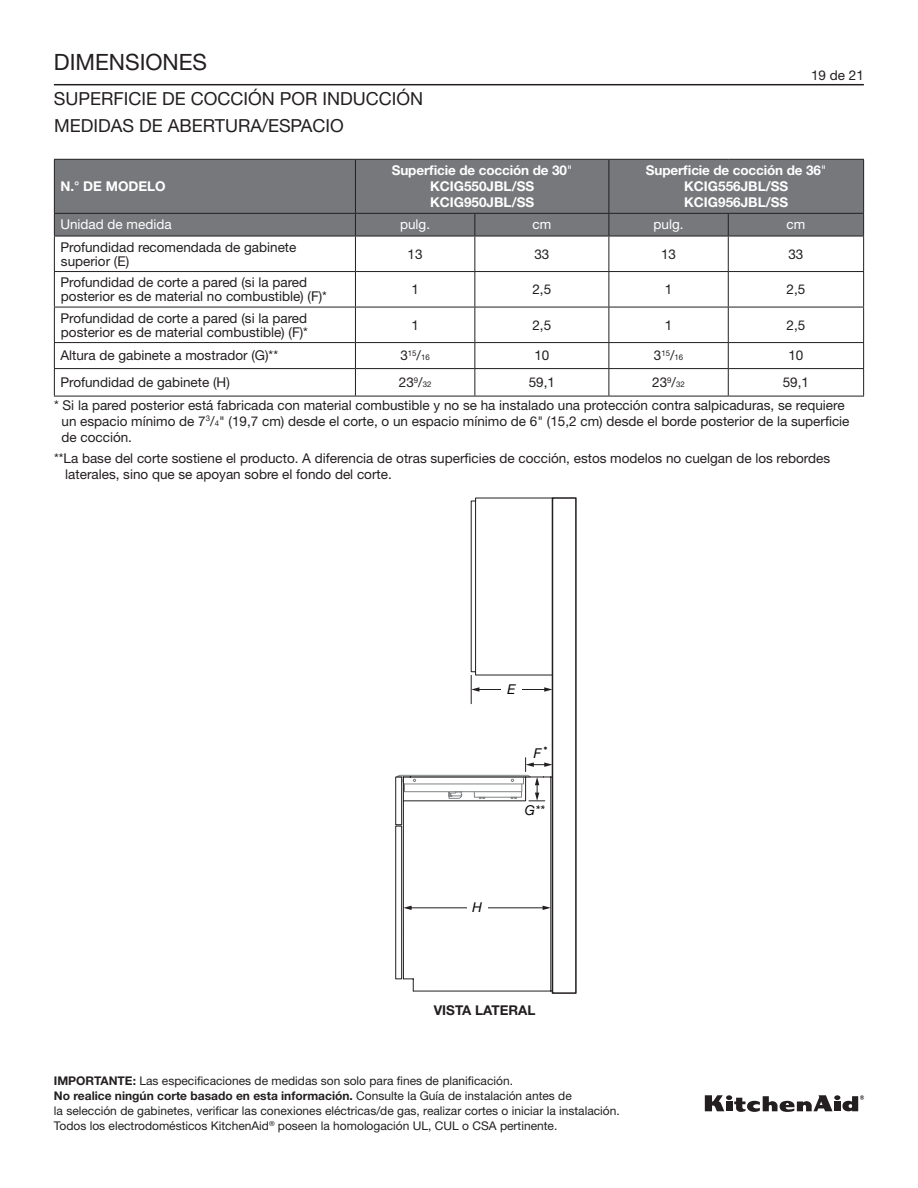
<style>
.page{position:relative;width:918px;height:1188px;background:#fff}
.page>*{position:absolute;margin:0;border:0;box-sizing:border-box;transform-origin:0 0}
.t1{font:22.5px "Helvetica Neue LT Std";color:#231f20}
.t2{font:18px "Helvetica Neue LT Std";color:#231f20}
.t3{font:italic 13.65px "Neue Helvetica BQ";color:#050504}
._2_Body{font:13.5px/13.8px "Helvetica Neue LT Std";color:#231f20}
.t4{font:700 13.5px/16.2px "Helvetica Neue LT Std";color:#fff}
.t5{font:13.5px "Helvetica Neue LT Std";color:#fff}
.t6{font:700 13.5px "Helvetica Neue LT Std";color:#231f20}
.t7{font:12px/15px "Helvetica Neue LT Std";color:#231f20}
._2_Body-2{font:7.8px "Helvetica Neue LT Std";color:#231f20}
.s1{font-weight:400}
.s2{font-size:13.5px}
.s3{font-size:7.8px}
.s4{font-weight:700}
</style>
<div class="page">
<hr style="left:54px;top:84px;width:810px;height:1px;background:#231f20">
<svg style="left:705px;top:1095px;width:159px;height:17px"></svg>
<div style="left:55px;top:160px;width:808px;height:76px;background:#76787b"></div>
<svg style="left:355px;top:214px;width:1px;height:22px"></svg>
<svg style="left:474px;top:214px;width:1px;height:22px"></svg>
<svg style="left:609px;top:214px;width:1px;height:22px"></svg>
<svg style="left:728px;top:214px;width:1px;height:22px"></svg>
<svg style="left:863px;top:214px;width:1px;height:22px"></svg>
<hr style="left:54px;top:236px;width:301px;height:1px;background:#231f20">
<hr style="left:355px;top:236px;width:120px;height:1px;background:#231f20">
<hr style="left:355px;top:236px;width:1px;height:35px;background:#231f20">
<hr style="left:475px;top:236px;width:134px;height:1px;background:#231f20">
<hr style="left:474px;top:236px;width:1px;height:35px;background:#231f20">
<hr style="left:609px;top:236px;width:119px;height:1px;background:#231f20">
<hr style="left:609px;top:236px;width:1px;height:35px;background:#231f20">
<hr style="left:728px;top:236px;width:136px;height:1px;background:#231f20">
<hr style="left:728px;top:236px;width:1px;height:35px;background:#231f20">
<hr style="left:863px;top:236px;width:1px;height:35px;background:#231f20">
<hr style="left:54px;top:271px;width:301px;height:1px;background:#231f20">
<hr style="left:54px;top:307px;width:301px;height:1px;background:#231f20">
<hr style="left:355px;top:271px;width:120px;height:1px;background:#231f20">
<hr style="left:355px;top:272px;width:1px;height:35px;background:#231f20">
<hr style="left:475px;top:271px;width:134px;height:1px;background:#231f20">
<hr style="left:474px;top:272px;width:1px;height:35px;background:#231f20">
<hr style="left:609px;top:271px;width:119px;height:1px;background:#231f20">
<hr style="left:609px;top:272px;width:1px;height:35px;background:#231f20">
<hr style="left:728px;top:271px;width:136px;height:1px;background:#231f20">
<hr style="left:728px;top:272px;width:1px;height:35px;background:#231f20">
<hr style="left:863px;top:272px;width:1px;height:35px;background:#231f20">
<hr style="left:355px;top:307px;width:120px;height:1px;background:#231f20">
<hr style="left:355px;top:307px;width:1px;height:35px;background:#231f20">
<hr style="left:475px;top:307px;width:134px;height:1px;background:#231f20">
<hr style="left:474px;top:307px;width:1px;height:35px;background:#231f20">
<hr style="left:609px;top:307px;width:119px;height:1px;background:#231f20">
<hr style="left:609px;top:307px;width:1px;height:35px;background:#231f20">
<hr style="left:728px;top:307px;width:136px;height:1px;background:#231f20">
<hr style="left:728px;top:307px;width:1px;height:35px;background:#231f20">
<hr style="left:863px;top:307px;width:1px;height:35px;background:#231f20">
<hr style="left:54px;top:342px;width:301px;height:1px;background:#231f20">
<hr style="left:355px;top:342px;width:120px;height:1px;background:#231f20">
<hr style="left:475px;top:342px;width:134px;height:1px;background:#231f20">
<hr style="left:609px;top:342px;width:119px;height:1px;background:#231f20">
<hr style="left:728px;top:342px;width:136px;height:1px;background:#231f20">
<hr style="left:54px;top:368px;width:301px;height:1px;background:#231f20">
<hr style="left:355px;top:368px;width:120px;height:1px;background:#231f20">
<svg style="left:355px;top:343px;width:1px;height:53px"></svg>
<hr style="left:475px;top:368px;width:134px;height:1px;background:#231f20">
<svg style="left:474px;top:343px;width:1px;height:53px"></svg>
<hr style="left:609px;top:368px;width:119px;height:1px;background:#231f20">
<svg style="left:609px;top:343px;width:1px;height:53px"></svg>
<hr style="left:728px;top:368px;width:136px;height:1px;background:#231f20">
<svg style="left:728px;top:343px;width:1px;height:53px"></svg>
<svg style="left:863px;top:343px;width:1px;height:53px"></svg>
<hr style="left:54px;top:396px;width:301px;height:1px;background:#231f20">
<hr style="left:355px;top:396px;width:120px;height:1px;background:#231f20">
<hr style="left:475px;top:396px;width:134px;height:1px;background:#231f20">
<hr style="left:609px;top:396px;width:119px;height:1px;background:#231f20">
<hr style="left:728px;top:396px;width:136px;height:1px;background:#231f20">
<hr style="left:54px;top:159px;width:301px;height:1px;background:#231f20">
<hr style="left:355px;top:159px;width:120px;height:1px;background:#231f20">
<hr style="left:355px;top:160px;width:1px;height:53px;background:#231f20">
<hr style="left:475px;top:159px;width:134px;height:1px;background:#231f20">
<hr style="left:609px;top:159px;width:119px;height:1px;background:#231f20">
<hr style="left:609px;top:160px;width:1px;height:53px;background:#231f20">
<hr style="left:728px;top:159px;width:136px;height:1px;background:#231f20">
<hr style="left:863px;top:160px;width:1px;height:53px;background:#231f20">
<hr style="left:54px;top:213px;width:301px;height:1px;background:#231f20">
<hr style="left:355px;top:213px;width:120px;height:1px;background:#231f20">
<hr style="left:475px;top:213px;width:134px;height:1px;background:#231f20">
<hr style="left:609px;top:213px;width:119px;height:1px;background:#231f20">
<hr style="left:728px;top:213px;width:136px;height:1px;background:#231f20">
<svg style="left:54px;top:214px;width:1px;height:22px"></svg>
<hr style="left:54px;top:236px;width:1px;height:35px;background:#231f20">
<hr style="left:54px;top:272px;width:1px;height:35px;background:#231f20">
<hr style="left:54px;top:307px;width:1px;height:35px;background:#231f20">
<svg style="left:54px;top:343px;width:1px;height:53px"></svg>
<hr style="left:54px;top:160px;width:1px;height:53px;background:#231f20">
<svg style="left:395px;top:497px;width:182px;height:497px"></svg>
<div style="left:467px;top:896px;width:20px;height:23px;background:#fff"></div>
<h1 class="t1" style="left:54px;top:49px;width:155px">DIMENSIONES</h1>
<h2 class="t2" style="left:54px;top:87px;width:371px">SUPERFICIE DE COCCIÓN POR INDUCCIÓN</h2>
<p class="t2" style="left:54px;top:115px;width:291px">MEDIDAS DE ABERTURA/ESPACIO</p>
<p class="t4" style="left:60px;top:178px;width:107px">N.° DE MODELO</p>
<p class="t4" style="left:392px;top:162px;width:182px">Superficie de cocción de 30<span class="s1">"</span></p>
<p class="t4" style="left:430px;top:178px;width:106px">KCIG550JBL/SS<br>KCIG950JBL/SS</p>
<p class="_2_Body" style="left:811px;top:68px;width:54px">19 de 21</p>
<p class="t4" style="left:646px;top:162px;width:182px">Superficie de cocción de 36<span class="s1">"</span></p>
<p class="t4" style="left:684px;top:178px;width:106px">KCIG556JBL/SS<br>KCIG956JBL/SS</p>
<p class="t5" style="left:60px;top:216px;width:113px">Unidad de medida</p>
<p class="t5" style="left:400px;top:217px;width:32px">pulg.</p>
<p class="t5" style="left:532px;top:217px;width:20px">cm</p>
<p class="t5" style="left:654px;top:217px;width:32px">pulg.</p>
<p class="t5" style="left:787px;top:217px;width:20px">cm</p>
<p class="_2_Body" style="left:60px;top:240px;width:238px">Profundidad recomendada de gabinete superior (E)</p>
<p class="_2_Body" style="left:408px;top:247px;width:17px">13</p>
<p class="_2_Body" style="left:534px;top:247px;width:17px">33</p>
<p class="_2_Body" style="left:661px;top:247px;width:17px">13</p>
<p class="_2_Body" style="left:788px;top:247px;width:17px">33</p>
<p class="_2_Body" style="left:60px;top:275px;width:268px">Profundidad de corte a pared (si la pared posterior es de material no combustible) (F)*</p>
<p class="_2_Body" style="left:411px;top:282px;width:9px">1</p>
<p class="_2_Body" style="left:532px;top:282px;width:20px">2,5</p>
<p class="_2_Body" style="left:665px;top:282px;width:9px">1</p>
<p class="_2_Body" style="left:787px;top:282px;width:20px">2,5</p>
<p class="_2_Body" style="left:60px;top:311px;width:249px">Profundidad de corte a pared (si la pared posterior es de material combustible) (F)*</p>
<p class="_2_Body" style="left:411px;top:318px;width:9px">1</p>
<p class="_2_Body" style="left:532px;top:318px;width:20px">2,5</p>
<p class="_2_Body" style="left:665px;top:318px;width:9px">1</p>
<p class="_2_Body" style="left:787px;top:318px;width:20px">2,5</p>
<p class="_2_Body" style="left:60px;top:349px;width:219px">Altura de gabinete a mostrador (G)**</p>
<p class="_2_Body-2" style="left:400px;top:351px;width:31px"><span class="s2">3</span>15<span class="s2">/</span>16</p>
<p class="_2_Body" style="left:534px;top:349px;width:17px">10</p>
<p class="_2_Body-2" style="left:654px;top:351px;width:31px"><span class="s2">3</span>15<span class="s2">/</span>16</p>
<p class="_2_Body" style="left:788px;top:349px;width:17px">10</p>
<p class="_2_Body" style="left:60px;top:375px;width:171px">Profundidad de gabinete (H)</p>
<p class="_2_Body" style="left:399px;top:375px;width:34px">23<sup>9</sup>/<span class="s3">32</span></p>
<p class="_2_Body" style="left:529px;top:375px;width:28px">59,1</p>
<p class="_2_Body" style="left:652px;top:375px;width:34px">23<sup>9</sup>/<span class="s3">32</span></p>
<p class="_2_Body" style="left:783px;top:375px;width:28px">59,1</p>
<p class="_2_Body" style="left:62px;top:397px;width:789px;line-height:16.2px;text-indent:-8px">* Si la pared posterior está fabricada con material combustible y no se ha instalado una protección contra salpicaduras, se requiere un espacio mínimo de 7<sup>3</sup>/<span class="s3">4</span>" (19,7 cm) desde el corte, o un espacio mínimo de 6" (15,2 cm) desde el borde posterior de la superficie de cocción.</p>
<p class="_2_Body" style="left:65px;top:449px;width:766px;line-height:16.2px;text-indent:-11px">**La base del corte sostiene el producto. A diferencia de otras superficies de cocción, estos modelos no cuelgan de los rebordes laterales, sino que se apoyan sobre el fondo del corte.</p>
<p class="t3" style="left:507px;top:680px;width:9px">E</p>
<p class="t3" style="left:534px;top:745px;width:15px">F <sup>*</sup></p>
<p class="t3" style="left:525px;top:802px;width:21px">G**</p>
<p class="t3" style="left:472px;top:899px;width:11px">H</p>
<p class="t6" style="left:434px;top:1002px;width:103px">VISTA LATERAL</p>
<p class="t7" style="left:54px;top:1073px;width:567px"><span class="s4">IMPORTANTE:</span> Las especificaciones de medidas son solo para fines de planificación.<br><span class="s4">No realice ningún corte basado en esta información.</span> Consulte la Guía de instalación antes de<br>la selección de gabinetes, verificar las conexiones eléctricas/de gas, realizar cortes o iniciar la instalación.<br>Todos los electrodomésticos KitchenAid<sup>®</sup> poseen la homologación UL, CUL o CSA pertinente.</p>
</div>
